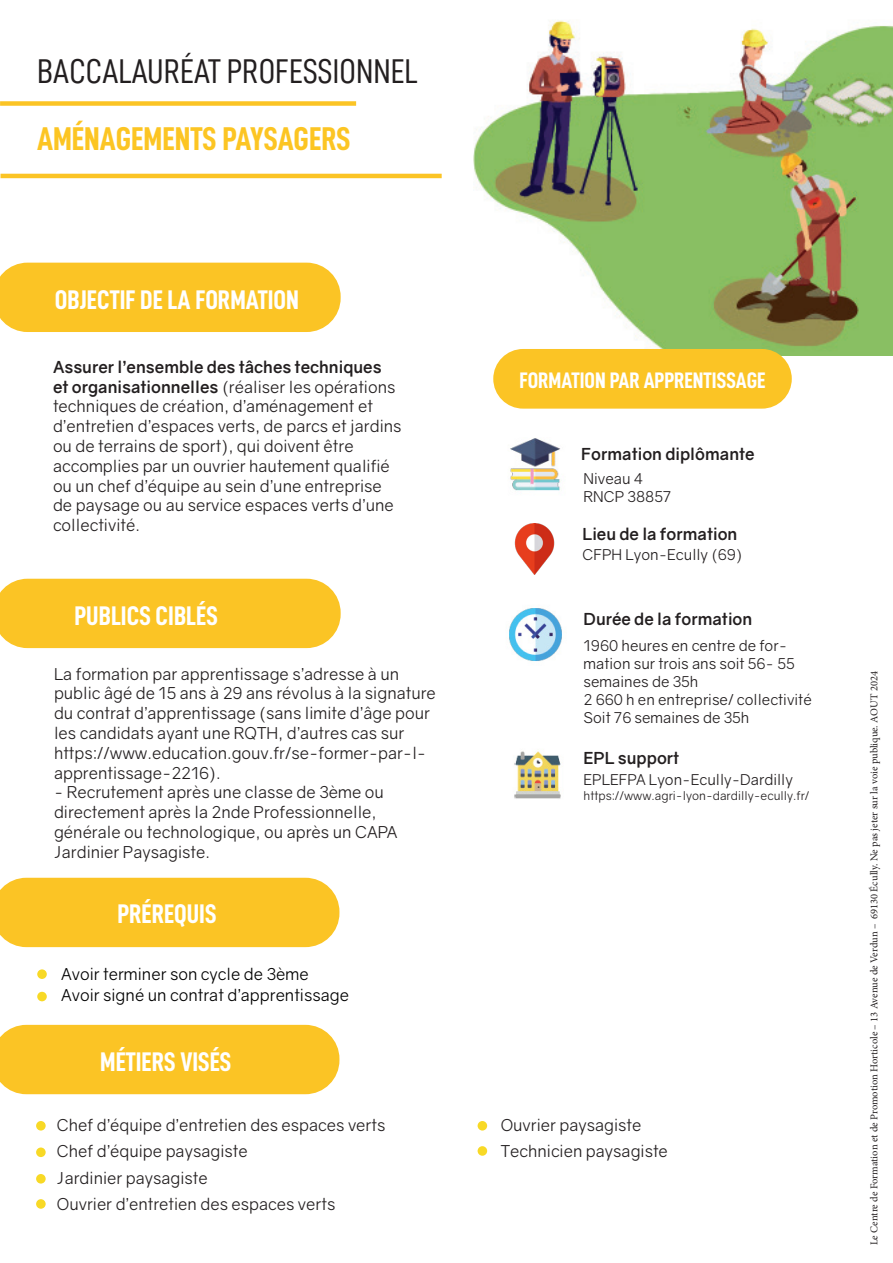
<style>
.page{position:relative;width:893px;height:1263px;background:#fff}
.page>*{position:absolute;margin:0;border:0;box-sizing:border-box;transform-origin:0 0}
.t1{font:34.5px "D DIN Condensed";color:#231f20}
.t2{font:33px "D DIN Condensed Bold";color:#fcc523}
.t3{font:27px "D DIN Condensed Bold";color:#fff}
.t4{font:22.5px "D DIN Condensed Bold";color:#fff}
.t5{font:16.5px/19.8px "Gravity";color:#231f20}
.t6{font:700 16.5px "Gravity";color:#231f20}
.t7{font:16.5px "Gravity";color:#000001}
.t8{font:15px/18px "Gravity";color:#231f20}
.t9{font:12px "Gravity";color:#231f20}
.t10{font:10.5px "Minion Pro";color:#231f20}
.s1{font-weight:700}
</style>
<div class="page">
<div style="left:0;top:101px;width:356px;height:5px;background:#fbc425"></div>
<hr style="left:1px;top:174px;width:441px;height:4px;background:#fbc425">
<div style="left:0;top:263px;width:341px;height:69px;background:#fbc425"></div>
<div style="left:0;top:579px;width:341px;height:69px;background:#fbc425"></div>
<img style="left:510px;top:438px;width:52px;height:53px">
<img style="left:509px;top:608px;width:53px;height:53px">
<img style="left:514px;top:751px;width:47px;height:48px">
<img style="left:514px;top:524px;width:41px;height:50px">
<div style="left:0;top:878px;width:339px;height:69px;background:#fbc425"></div>
<div style="left:37px;top:969px;width:10px;height:10px;background:#f8d926;border-radius:50%"></div>
<div style="left:0;top:1025px;width:339px;height:69px;background:#fbc425"></div>
<div style="left:36px;top:1121px;width:10px;height:9px;background:#f8d926;border-radius:50%"></div>
<div style="left:36px;top:1147px;width:10px;height:10px;background:#f8d926;border-radius:50%"></div>
<div style="left:36px;top:1174px;width:10px;height:9px;background:#f8d926;border-radius:50%"></div>
<img style="left:473px;top:20px;width:420px;height:336px">
<div style="left:493px;top:349px;width:299px;height:60px;background:#fbc425;border-radius:30px"></div>
<div style="left:37px;top:992px;width:10px;height:9px;background:#f8d926;border-radius:50%"></div>
<div style="left:478px;top:1121px;width:9px;height:9px;background:#f8d926;border-radius:50%"></div>
<div style="left:478px;top:1146px;width:9px;height:10px;background:#f8d926;border-radius:50%"></div>
<div style="left:36px;top:1199px;width:10px;height:10px;background:#f8d926;border-radius:50%"></div>
<p class="t1" style="left:37px;top:52px;width:383px">BACCALAURÉAT PROFESSIONNEL</p>
<p class="t2" style="left:37px;top:120px;width:315px">AMÉNAGEMENTS PAYSAGERS</p>
<p class="t3" style="left:55px;top:284px;width:246px">OBJECTIF DE LA FORMATION</p>
<p class="t5" style="left:53px;top:357px;width:350px"><span class="s1">Assurer l’ensemble des tâches techniques<br>et organisationnelles</span> (réaliser les opérations techniques de création, d’aménagement et d’entretien d’espaces verts, de parcs et jardins ou de terrains de sport), qui doivent être accomplies par un ouvrier hautement qualifié ou un chef d’équipe au sein d’une entreprise de paysage ou au service espaces verts d’une collectivité.</p>
<p class="t3" style="left:75px;top:600px;width:145px">PUBLICS CIBLÉS</p>
<p class="t5" style="left:54px;top:664px;width:383px">La formation par apprentissage s’adresse à un public âgé de 15 ans à 29 ans révolus à la signature du contrat d’apprentissage (sans limite d’âge pour les candidats ayant une RQTH, d’autres cas sur https://www.education.gouv.fr/se-former-par-l&shy;apprentissage-2216).</p>
<p class="t5" style="left:54px;top:783px;width:345px">- Recrutement après une classe de 3ème ou directement après la 2nde Professionnelle, générale ou technologique, ou après un CAPA Jardinier Paysagiste.</p>
<p class="t3" style="left:117px;top:899px;width:101px">PRÉREQUIS</p>
<p class="t7" style="left:61px;top:964px;width:249px">Avoir terminer son cycle de 3ème</p>
<p class="t7" style="left:61px;top:985px;width:289px">Avoir signé un contrat d’apprentissage</p>
<p class="t3" style="left:100px;top:1046px;width:133px">MÉTIERS VISÉS</p>
<p class="t5" style="left:57px;top:1115px;width:330px">Chef d’équipe d’entretien des espaces verts</p>
<p class="t5" style="left:57px;top:1141px;width:192px">Chef d’équipe paysagiste</p>
<p class="t5" style="left:57px;top:1168px;width:152px">Jardinier paysagiste</p>
<p class="t5" style="left:57px;top:1194px;width:280px">Ouvrier d’entretien des espaces verts</p>
<p class="t4" style="left:519px;top:368px;width:248px">FORMATION PAR APPRENTISSAGE</p>
<p class="t6" style="left:581px;top:444px;width:175px">Formation diplômante</p>
<p class="t8" style="left:584px;top:470px;width:89px">Niveau 4<br>RNCP 38857</p>
<p class="t6" style="left:582px;top:523px;width:156px">Lieu de la formation</p>
<p class="t8" style="left:582px;top:546px;width:161px">CFPH Lyon-Ecully (69)</p>
<p class="t6" style="left:584px;top:608px;width:170px">Durée de la formation</p>
<p class="t8" style="left:584px;top:637px;width:213px">1960 heures en centre de for&shy;mation sur trois ans soit 56- 55 semaines de 35h</p>
<p class="t8" style="left:584px;top:691px;width:230px">2 660 h en entreprise/ collectivité<br>Soit 76 semaines de 35h</p>
<p class="t6" style="left:584px;top:748px;width:97px">EPL support</p>
<p class="t8" style="left:584px;top:771px;width:211px">EPLEFPA Lyon-Ecully-Dardilly</p>
<p class="t9" style="left:584px;top:788px;width:227px">https://www.agri-lyon-dardilly-ecully.fr/</p>
<p class="t5" style="left:501px;top:1115px;width:142px">Ouvrier paysagiste</p>
<p class="t5" style="left:501px;top:1141px;width:169px">Technicien paysagiste</p>
<p class="t10" style="left:867px;top:1245px;width:575px;rotate:-90deg">Le Centre de Formation et de Promotion Horticole – 13 Avenue de Verdun – 69130 Écully. Ne pas jeter sur la voie publique. AOUT 2024</p>
</div>
